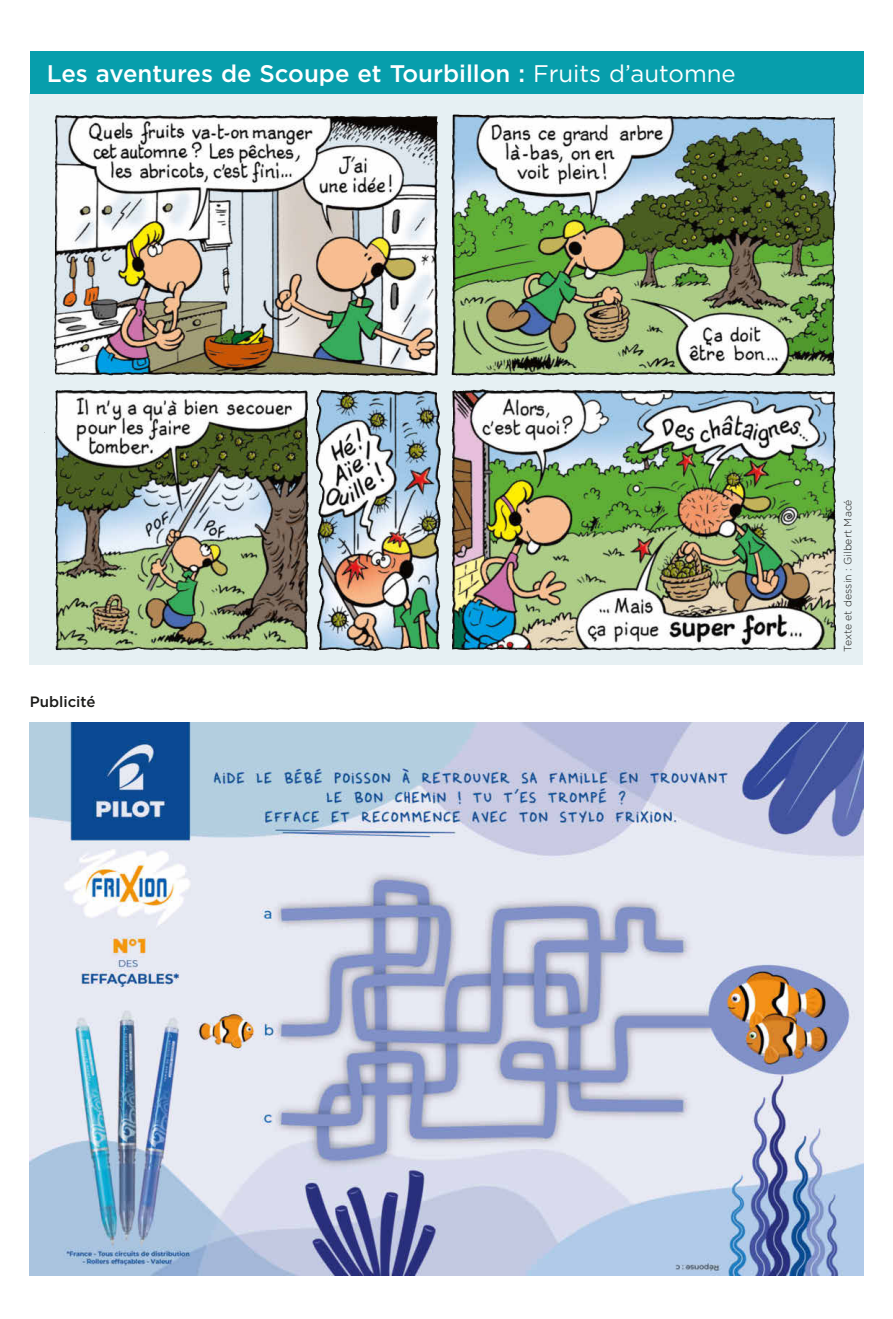
<style>
.page{position:relative;width:893px;height:1319px;background:#fff}
.page>*{position:absolute;margin:0;border:0;box-sizing:border-box;transform-origin:0 0}
.t1{font:500 24px "Gotham";color:#fff}
.t2{font:500 15px "Gotham";color:#1a1a18}
.t3{font:300 10.5px "Gotham";color:#1a1a18}
.s1{font-weight:400}
</style>
<div class="page">
<img style="left:30px;top:722px;width:833px;height:553px">
<img style="left:30px;top:94px;width:833px;height:571px">
<img style="left:451px;top:114px;width:299px;height:262px">
<div style="left:30px;top:51px;width:833px;height:43px;background:#079eac"></div>
<p class="t1" style="left:47px;top:58px;width:690px">Les aventures de Scoupe et Tourbillon : <span class="s1">Fruits d’automne</span></p>
<p class="t2" style="left:30px;top:691px;width:67px">Publicité</p>
<p class="t3" style="left:841px;top:651px;width:154px;rotate:-90deg">Texte et dessin : Gilbert Macé</p>
</div>
